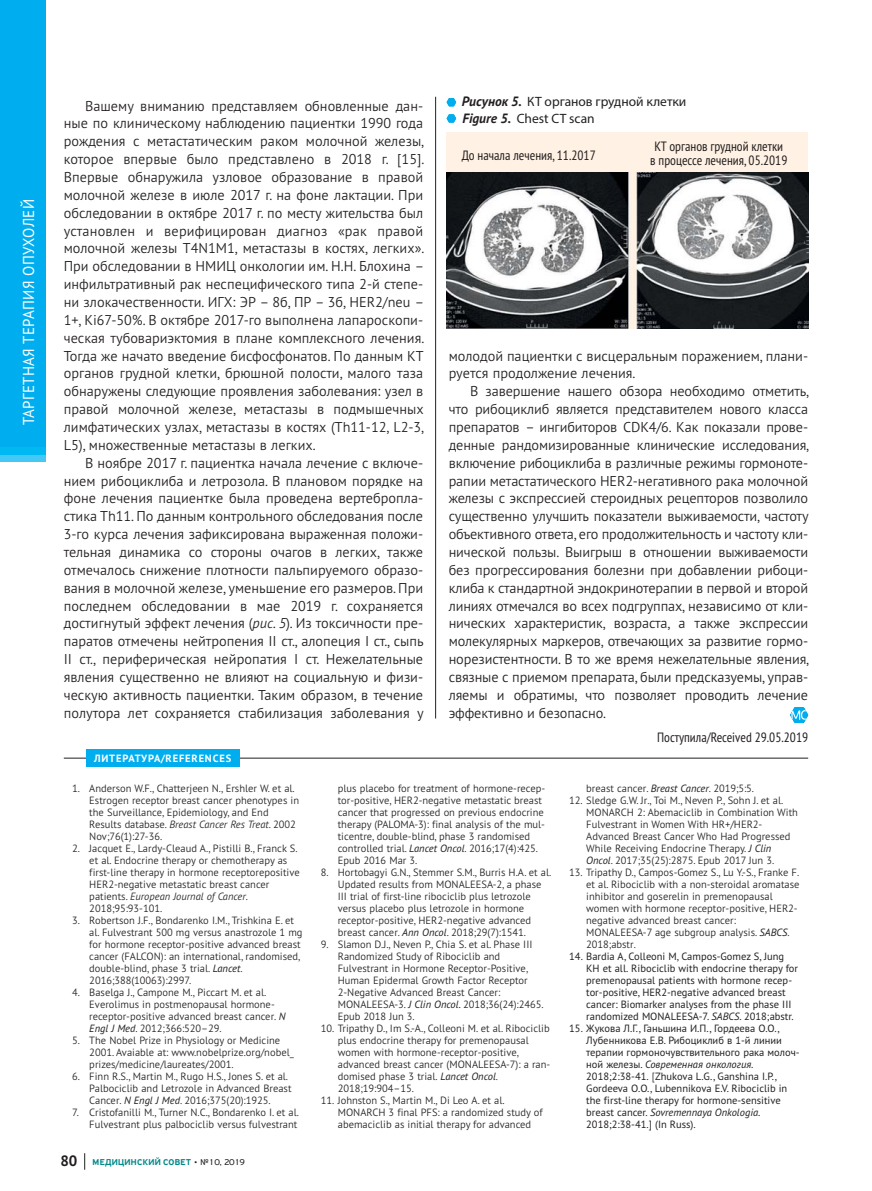
<style>
.page{position:relative;width:872px;height:1191px;background:#fff}
.page>*{position:absolute;margin:0;border:0;box-sizing:border-box;transform-origin:0 0}
.t1{font:15.75px "PT Sans Pro";letter-spacing:.02em;color:#fff;scale:.95 1}
.t2{font:300 14.25px/17.9px "PT Sans Pro";color:#231f20;text-align:justify}
.t3{font:condensed 13.5px/14.2px "PT Sans Pro";color:#231f20;text-align:center}
.t4{font:13.5px/16.2px "Myriad Pro";color:#231f20}
.t5{font:300 10.5px/12px "PT Sans Pro";color:#231f20}
.t6{font:10.5px/12px "PT Sans Pro";color:#231f20}
.t7{font:700 10.5px "PT Sans Pro";letter-spacing:.08em;color:#fff}
.t8{font:500 9px "PF Highway Sans Pro";letter-spacing:.03em;color:#00888a}
.s1{font-style:italic}
.s2{font-family:"PT Sans Pro";font-weight:700;font-style:italic}
.s3{font-weight:400;font-style:italic}
.s4{font-family:"PT Sans Pro";font-weight:700;font-size:15px;color:#231f20}
.s5{font-weight:400;color:#231f20}
.s6{font-weight:300}
</style>
<div class="page">
<svg style="left:84px;top:1153px;width:1px;height:16px"></svg>
<div style="left:0;top:0;width:46px;height:446px;background:#00aeef"></div>
<svg style="left:447px;top:98px;width:9px;height:8px"></svg>
<svg style="left:447px;top:114px;width:9px;height:9px"></svg>
<div style="left:446px;top:132px;width:362px;height:196px;background:#fff1e3"></div>
<img style="left:446px;top:172px;width:362px;height:156px">
<hr style="left:64px;top:758px;width:744px;height:1px;background:#231f20">
<div style="left:86px;top:749px;width:153px;height:17px;background:#00aeef"></div>
<svg style="left:790px;top:707px;width:18px;height:16px"></svg>
<hr style="left:435px;top:97px;width:1px;height:621px;background:#231f20">
<h1 class="t1" style="left:23px;top:425px;width:239px;rotate:-90deg">ТАРГЕТНАЯ ТЕРАПИЯ ОПУХОЛЕЙ</h1>
<p class="t2" style="left:64px;top:98px;width:362px;text-indent:21px">Вашему вниманию представляем обновленные дан&shy;ные по клиническому наблюдению пациентки 1990 года рождения с метастатическим раком молочной железы, которое впервые было представлено в 2018 г. [15].<br>Впервые обнаружила узловое образование в правой молочной железе в июле 2017 г. на фоне лактации. При обследовании в октябре 2017 г. по месту жительства был установлен и верифицирован диагноз «рак правой молочной железы T4N1M1, метастазы в костях, легких».<br>При обследовании в НМИЦ онкологии им. Н.Н. Блохина – инфильтративный рак неспецифического типа 2-й степе&shy;ни злокачественности. ИГХ: ЭР – 8б, ПР – 3б, HER2/neu – 1+, Ki67-50%. В октябре 2017-го выполнена лапароскопи&shy;ческая тубовариэктомия в плане комплексного лечения.<br>Тогда же начато введение бисфосфонатов. По данным КТ органов грудной клетки, брюшной полости, малого таза обнаружены следующие проявления заболевания: узел в правой молочной железе, метастазы в подмышечных лимфатических узлах, метастазы в костях (Th11-12, L2-3, L5), множественные метастазы в легких.</p>
<p class="t2" style="left:64px;top:455px;width:361px;text-indent:21px">В ноябре 2017 г. пациентка начала лечение с включе&shy;нием рибоциклиба и летрозола. В плановом порядке на фоне лечения пациентке была проведена вертебропла&shy;стика Th11. По данным контрольного обследования после 3-го курса лечения зафиксирована выраженная положи&shy;тельная динамика со стороны очагов в легких, также отмечалось снижение плотности пальпируемого образо&shy;вания в молочной железе, уменьшение его размеров. При последнем обследовании в мае 2019 г. сохраняется достигнутый эффект лечения (<span class="s1">рис. 5</span>). Из токсичности пре&shy;паратов отмечены нейтропения II ст., алопеция I ст., сыпь II ст., периферическая нейропатия I ст. Нежелательные явления существенно не влияют на социальную и физи&shy;ческую активность пациентки. Таким образом, в течение полутора лет сохраняется стабилизация заболевания у</p>
<p class="t7" style="left:94px;top:754px;width:139px">ЛИТЕРАТУРА/REFERENCES</p>
<p class="t4" style="left:462px;top:95px;width:226px"><span class="s2">Рисунок 5.</span> КТ органов грудной клетки<br><span class="s2">Figure 5.</span> Chest CT scan</p>
<p class="t3" style="left:462px;top:149px;width:135px">До начала лечения, 11.2017</p>
<p class="t3" style="left:650px;top:140px;width:139px">КТ органов грудной клетки в процессе лечения, 05.2019</p>
<h2 class="t2" style="left:449px;top:348px;width:361px">молодой пациентки с висцеральным поражением, плани&shy;руется продолжение лечения.</h2>
<p class="t2" style="left:449px;top:384px;width:362px;text-indent:21px">В завершение нашего обзора необходимо отметить, что рибоциклиб является представителем нового класса препаратов – ингибиторов CDK4/6. Как показали прове&shy;денные рандомизированные клинические исследования, включение рибоциклиба в различные режимы гормоноте&shy;рапии метастатического HER2-негативного рака молочной железы с экспрессией стероидных рецепторов позволило существенно улучшить показатели выживаемости, частоту объективного ответа, его продолжительность и частоту кли&shy;нической пользы. Выигрыш в отношении выживаемости без прогрессирования болезни при добавлении рибоци&shy;клиба к стандартной эндокринотерапии в первой и второй линиях отмечался во всех подгруппах, независимо от кли&shy;нических характеристик, возраста, а также экспрессии молекулярных маркеров, отвечающих за развитие гормо&shy;норезистентности. В то же время нежелательные явления, связные с приемом препарата, были предсказуемы, управ&shy;ляемы и обратимы, что позволяет проводить лечение эффективно и безопасно.</p>
<p class="t3" style="left:657px;top:731px;width:153px">Поступила/Received 29.05.2019</p>
<p class="t5" style="left:89px;top:783px;width:211px;text-indent:-17px">1. Anderson W.F., Chatterjeen N., Ershler W. et al.<br>Estrogen receptor breast cancer phenotypes in the Surveillance, Epidemiology, and End Results database. <span class="s1">Breast Cancer Res Treat</span>. 2002<br>Nov;76(1):27-36.</p>
<p class="t5" style="left:89px;top:843px;width:212px;text-indent:-17px">2. Jacquet E., Lardy-Cleaud A., Pistilli B., Franck S. et al. Endocrine therapy or chemotherapy as first-line therapy in hormone receptorepositive HER2-negative metastatic breast cancer patients. <span class="s1">European Journal of Cancer</span>.<br>2018;95:93-101.</p>
<p class="t5" style="left:89px;top:915px;width:215px;text-indent:-17px">3. Robertson J.F., Bondarenko I.M., Trishkina E. et al. Fulvestrant 500 mg versus anastrozole 1 mg for hormone receptor-positive advanced breast cancer (FALCON): an international, randomised, double-blind, phase 3 trial. <span class="s3">Lancet</span>.<br>2016;388(10063):2997.</p>
<p class="t5" style="left:89px;top:987px;width:198px;text-indent:-17px">4. Baselga J., Campone M., Piccart M. et al.<br>Everolimus in postmenopausal hormone&shy;receptor-positive advanced breast cancer. <span class="s3">N Engl J Med</span>. 2012;366:520–29.</p>
<p class="t5" style="left:89px;top:1035px;width:206px;text-indent:-17px">5. The Nobel Prize in Physiology or Medicine<br>2001. Avaiable at: www.nobelprize.org/nobel_ prizes/medicine/laureates/2001.</p>
<p class="t5" style="left:89px;top:1071px;width:204px;text-indent:-17px">6. Finn R.S., Martin M., Rugo H.S., Jones S. et al.<br>Palbociclib and Letrozole in Advanced Breast<br>Cancer. <span class="s3">N Engl J Med</span>. 2016;375(20):1925.</p>
<p class="t5" style="left:72px;top:1107px;width:228px;text-align:right">7. Cristofanilli M., Turner N.C., Bondarenko I. et al.<br>Fulvestrant plus palbociclib versus fulvestrant</p>
<p class="t8" style="left:61px;top:1157px;width:186px"><span class="s4">80</span> МЕДИЦИНСКИЙ СОВЕТ <span class="s5">• №10, 2019</span></p>
<p class="t5" style="left:338px;top:783px;width:209px">plus placebo for treatment of hormone-recep&shy;tor-positive, HER2-negative metastatic breast cancer that progressed on previous endocrine therapy (PALOMA-3): final analysis of the mul&shy;ticentre, double-blind, phase 3 randomised controlled trial. <span class="s3">Lancet Oncol</span>. 2016;17(4):425.<br>Epub 2016 Mar 3.</p>
<p class="t5" style="left:338px;top:867px;width:215px;text-indent:-17px">8. Hortobagyi G.N., Stemmer S.M., Burris H.A. et al.<br>Updated results from MONALEESA-2, a phase III trial of first-line ribociclib plus letrozole versus placebo plus letrozole in hormone receptor-positive, HER2-negative advanced breast cancer. <span class="s3">Ann Oncol</span>. 2018;29(7):1541.</p>
<p class="t5" style="left:338px;top:939px;width:207px;text-indent:-17px">9. Slamon D.J., Neven P., Chia S. et al. Phase III Randomized Study of Ribociclib and Fulvestrant in Hormone Receptor-Positive, Human Epidermal Growth Factor Receptor 2-Negative Advanced Breast Cancer:<br>MONALEESA-3. <span class="s3">J Clin Oncol.</span> 2018;36(24):2465.<br>Epub 2018 Jun 3.</p>
<p class="t5" style="left:338px;top:1023px;width:214px;text-indent:-17px">10. Tripathy D., Im S.-A., Colleoni M. et al. Ribociclib plus endocrine therapy for premenopausal women with hormone-receptor-positive, advanced breast cancer (MONALEESA-7): a ran&shy;domised phase 3 trial. <span class="s3">Lancet Oncol</span>.<br>2018;19:904–15.</p>
<p class="t5" style="left:338px;top:1095px;width:206px;text-indent:-17px">11. Johnston S., Martin M., Di Leo A. et al.<br>MONARCH 3 final PFS: a randomized study of abemaciclib as initial therapy for advanced</p>
<p class="t5" style="left:586px;top:783px;width:169px">breast cancer. <span class="s3">Breast Cancer</span>. 2019;5:5.</p>
<p class="t5" style="left:586px;top:795px;width:213px;text-indent:-17px">12. Sledge G.W. Jr., Toi M., Neven P., Sohn J. et al.<br>MONARCH 2: Abemaciclib in Combination With Fulvestrant in Women With HR+/HER2- Advanced Breast Cancer Who Had Progressed While Receiving Endocrine Therapy. <span class="s3">J Clin Oncol</span>. 2017;35(25):2875. Epub 2017 Jun 3.</p>
<p class="t5" style="left:586px;top:867px;width:215px;text-indent:-17px">13. Tripathy D., Campos-Gomez S., Lu Y.-S., Franke F. et al. Ribociclib with a non-steroidal aromatase inhibitor and goserelin in premenopausal women with hormone receptor-positive, HER2- negative advanced breast cancer:<br>MONALEESA-7 age subgroup analysis. <span class="s3">SABCS</span>.<br>2018;abstr.</p>
<p class="t6" style="left:586px;top:951px;width:213px;text-indent:-17px">14. Bardia A, Colleoni M, Campos-Gomez S, Jung KH et all. Ribociclib with endocrine therapy for premenopausal patients with hormone recep&shy;tor-positive, HER2-negative advanced breast cancer: Biomarker analyses from the phase III randomized MONALEESA-7. <span class="s1">SABCS</span>. 2018;abstr.</p>
<p class="t6" style="left:586px;top:1023px;width:215px;text-indent:-17px">15. Жукова Л.Г., Ганьшина И.П., Гордеева О.О., Лубенникова Е.В. Рибоциклиб в 1-й линии терапии гормоночувствительного рака молоч&shy;ной железы. <span class="s1">Современная онкология</span>.<br>2018;2:38-41. <span class="s6">[</span>Zhukova L.G., Ganshina I.P., Gordeeva O.O., Lubennikova E.V. Ribociclib in the first-line therapy for hormone-sensitive breast cancer. <span class="s1">Sovremennaya Onkologia</span>.<br>2018;2:38-41.] (In Russ).</p>
</div>
